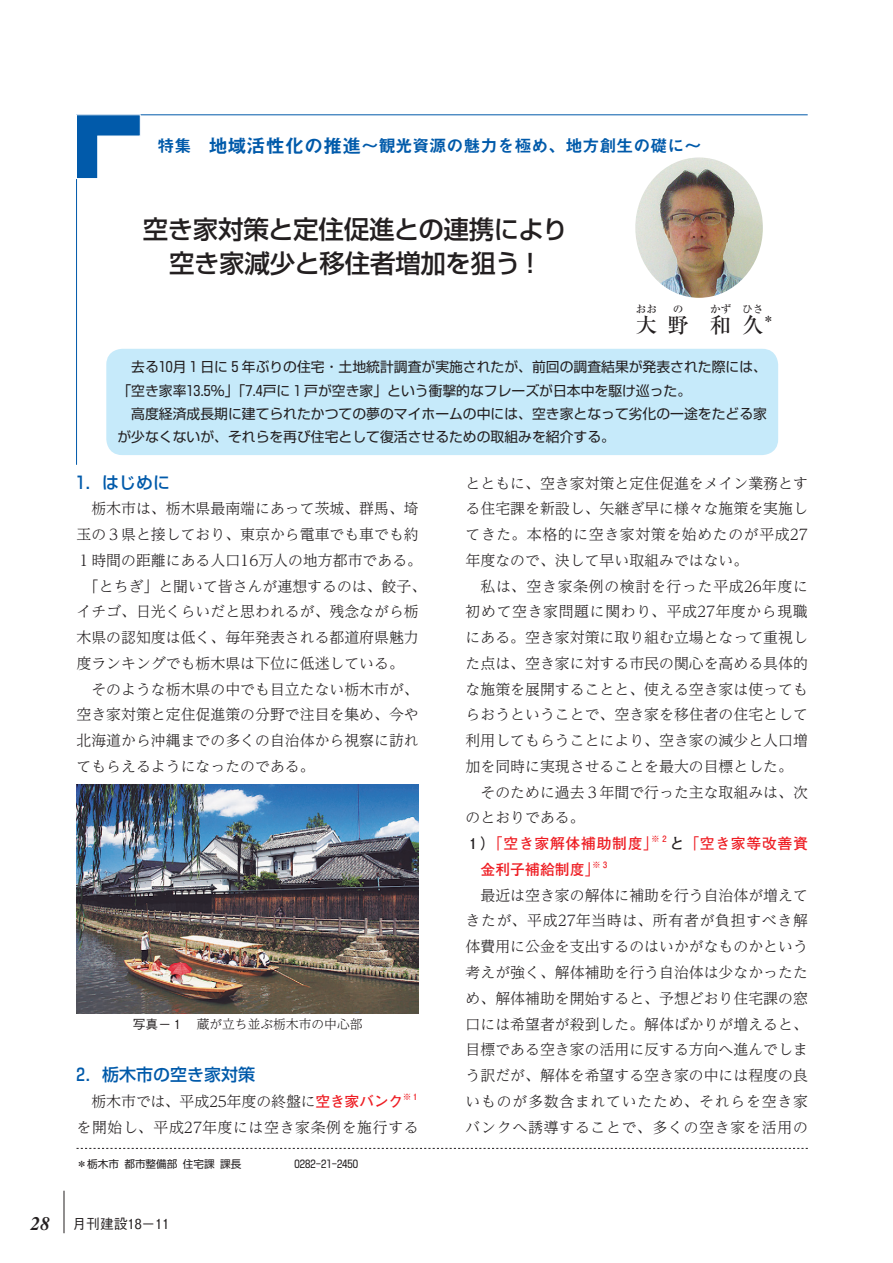
<style>
.page{position:relative;width:893px;height:1263px;background:#fff}
.page>*{position:absolute;margin:0;border:0;box-sizing:border-box;transform-origin:0 0}
.タイトル_大{font:25.5px "M Num Shin Go Medium";letter-spacing:-.02em;color:#231f20}
.名前{font:21.3px "M Num Ryumin Medium";color:#231f20}
.特集_文{font:16.95px "M Num Midashi Go MB31";color:#015aaa}
.見出し{font:16.95px "M Num Shin Go Medium";color:#015aaa}
.本文{font:300 14.85px/25.8px "UD Reimin Pr 6 N";color:#231f20;text-align:justify}
.本文-2{font:300 14.85px "UD Reimin Pr 6 N";letter-spacing:.045em;color:#231f20}
.小見出し_アキなし{font:14.85px "M Num Futo Go B101 Bold";letter-spacing:.045em;color:#ee1d23}
.小見出し_アキなし-2{font:14.85px "M Num Futo Go B101 Bold";color:#ee1d23}
.リード文{font:13.8px/23.4px "M Num Shin Go Regular";color:#231f20}
.ノンブル{font:13.8px "M Num Gothic BBB Medium";color:#231f20}
.キャプション{font:300 12.75px "UD Reimin Pr 6 N";color:#231f20}
.脚注{font:10.65px "M Num Shin Go Regular";color:#231f20}
.名前-2{font:10.65px "M Num Ryumin Medium";color:#231f20}
.小見出し_アキなし-3{font:8.7px "M Num Futo Go B101 Bold";color:#ee1d23}
.本文-3{font:8.7px "M Num Futo Go B101 Bold";color:#ee1d23}
.s1{font-size:19.2px}
.s2{font-family:"M Num Gothic BBB Medium";font-weight:400}
.s3{font-family:"M Num Futo Go B101 Bold";font-weight:400;color:#ee1d23}
.s4{font-family:"Times";font-weight:700;font-style:italic;font-size:19.2px}
.s5{color:#231f20}
</style>
<div class="page">
<hr style="left:64px;top:1191px;width:1px;height:42px;background:#231f20">
<svg style="left:76px;top:114px;width:732px;height:351px"></svg>
<svg style="left:76px;top:114px;width:65px;height:65px"></svg>
<svg style="left:77px;top:1148px;width:731px;height:1px"></svg>
<img style="left:635px;top:157px;width:128px;height:141px">
<div style="left:106px;top:349px;width:672px;height:106px;background:#c6eafa;border-radius:16px"></div>
<img style="left:77px;top:784px;width:342px;height:229px">
<p class="特集_文" style="left:157px;top:132px;width:546px">特集　<span class="s1">地域活性化の推進</span>〜観光資源の魅力を極め、地方創生の礎に〜</p>
<p class="タイトル_大" style="left:143px;top:209px;width:427px">空き家対策と定住促進との連携により</p>
<p class="タイトル_大" style="left:169px;top:243px;width:375px">空き家減少と移住者増加を狙う！</p>
<p class="名前-2" style="left:636px;top:300px;width:23px">おお</p>
<p class="名前" style="left:636px;top:308px;width:23px">大</p>
<p class="名前-2" style="left:673px;top:300px;width:12px">の</p>
<p class="名前" style="left:668px;top:308px;width:23px">野</p>
<p class="名前-2" style="left:710px;top:300px;width:23px">かず</p>
<p class="名前" style="left:710px;top:308px;width:23px">和</p>
<p class="名前-2" style="left:742px;top:300px;width:23px">ひさ</p>
<p class="名前" style="left:742px;top:308px;width:23px">久</p>
<p class="脚注" style="left:763px;top:310px;width:12px">＊</p>
<p class="リード文" style="left:117px;top:353px;width:651px;text-indent:14px">去る10月１日に５年ぶりの住宅・土地統計調査が実施されたが、前回の調査結果が発表された際には、「空き家率13.5％」「7.4戸に１戸が空き家」という衝撃的なフレーズが日本中を駆け巡った。</p>
<p class="リード文" style="left:117px;top:400px;width:651px;text-indent:14px">高度経済成長期に建てられたかつての夢のマイホームの中には、空き家となって劣化の一途をたどる家が少なくないが、それらを再び住宅として復活させるための取組みを紹介する。</p>
<p class="見出し" style="left:77px;top:468px;width:95px">1．はじめに</p>
<p class="本文" style="left:77px;top:495px;width:347px;text-align:left;text-indent:15px">栃木市は、栃木県最南端にあって茨城、群馬、埼玉の３県と接しており、東京から電車でも車でも約<br>１時間の距離にある人口16万人の地方都市である。</p>
<p class="本文" style="left:77px;top:572px;width:351px;text-align:left;text-indent:7px">「とちぎ」と聞いて皆さんが連想するのは、餃子、イチゴ、日光くらいだと思われるが、残念ながら栃木県の認知度は低く、毎年発表される都道府県魅力度ランキングでも栃木県は下位に低迷している。</p>
<p class="本文" style="left:77px;top:676px;width:344px;text-indent:15px">そのような栃木県の中でも目立たない栃木市が、空き家対策と定住促進策の分野で注目を集め、今や北海道から沖縄までの多くの自治体から視察に訪れてもらえるようになったのである。</p>
<p class="キャプション" style="left:133px;top:1014px;width:231px"><span class="s2">写真－１</span>　蔵が立ち並ぶ栃木市の中心部</p>
<p class="見出し" style="left:77px;top:1061px;width:180px">2．栃木市の空き家対策</p>
<p class="本文" style="left:91px;top:1088px;width:314px">栃木市では、平成25年度の終盤に<span class="s3">空き家バンク</span></p>
<p class="本文-3" style="left:403px;top:1089px;width:18px">※１</p>
<p class="本文-2" style="left:77px;top:1115px;width:344px">を開始し、平成27年度には空き家条例を施行する</p>
<p class="脚注" style="left:77px;top:1155px;width:283px">＊栃木市 都市整備部 住宅課 課長　　　　　0282-21-2450</p>
<p class="ノンブル" style="left:31px;top:1213px;width:140px"><span class="s4">28</span> 月刊建設18−11</p>
<p class="本文" style="left:466px;top:469px;width:344px">とともに、空き家対策と定住促進をメイン業務とする住宅課を新設し、矢継ぎ早に様々な施策を実施してきた。本格的に空き家対策を始めたのが平成27年度なので、決して早い取組みではない。</p>
<p class="本文" style="left:466px;top:572px;width:344px;text-indent:15px">私は、空き家条例の検討を行った平成26年度に初めて空き家問題に関わり、平成27年度から現職にある。空き家対策に取り組む立場となって重視した点は、空き家に対する市民の関心を高める具体的な施策を展開することと、使える空き家は使ってもらおうということで、空き家を移住者の住宅として利用してもらうことにより、空き家の減少と人口増加を同時に実現させることを最大の目標とした。</p>
<p class="本文" style="left:466px;top:779px;width:344px;text-indent:15px">そのために過去３年間で行った主な取組みは、次のとおりである。</p>
<p class="小見出し_アキなし" style="left:466px;top:832px;width:194px"><span class="s5">１）</span>「空き家解体補助制度」</p>
<p class="小見出し_アキなし-3" style="left:651px;top:832px;width:19px">※２</p>
<p class="小見出し_アキなし" style="left:669px;top:832px;width:140px"><span class="s5">と</span>「空き家等改善資</p>
<p class="小見出し_アキなし-2" style="left:480px;top:857px;width:121px">金利子補給制度」</p>
<p class="小見出し_アキなし-3" style="left:592px;top:857px;width:19px">※３</p>
<p class="本文" style="left:466px;top:882px;width:344px;text-indent:15px">最近は空き家の解体に補助を行う自治体が増えてきたが、平成27年当時は、所有者が負担すべき解体費用に公金を支出するのはいかがなものかという考えが強く、解体補助を行う自治体は少なかったため、解体補助を開始すると、予想どおり住宅課の窓口には希望者が殺到した。解体ばかりが増えると、目標である空き家の活用に反する方向へ進んでしまう訳だが、解体を希望する空き家の中には程度の良いものが多数含まれていたため、それらを空き家バンクへ誘導することで、多くの空き家を活用の</p>
</div>
